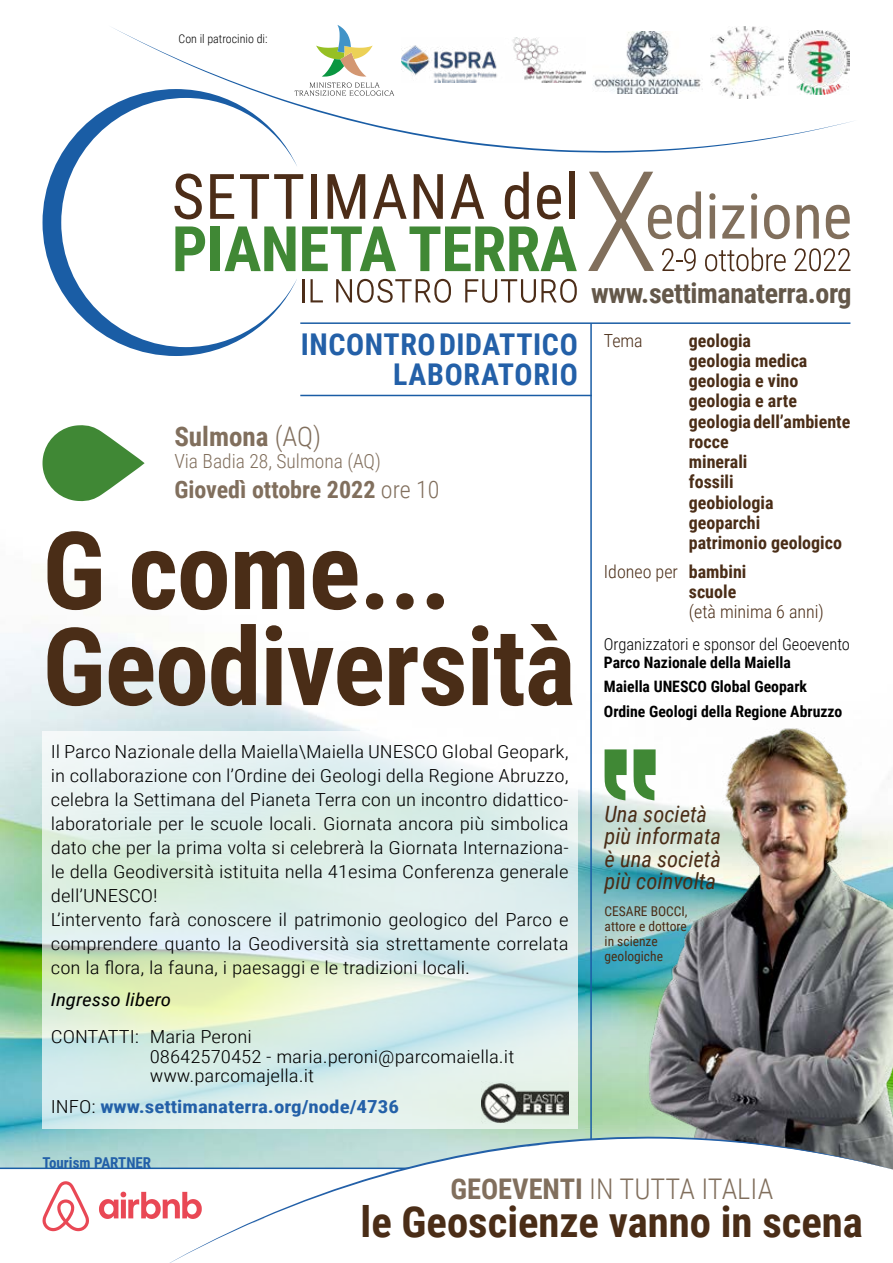
<style>
.page{position:relative;width:893px;height:1263px;background:#fff}
.page>*{position:absolute;margin:0;border:0;box-sizing:border-box;transform-origin:0 0}
.t1{font:700 108px/96px "Roboto Condensed";letter-spacing:-.01em;color:#4a2d17}
.t2{font:700 42.75px "Roboto Condensed";color:#4a2d17}
.t3{font:700 30px/30px "Roboto Condensed";letter-spacing:.02em;color:#2360a8;text-align:right}
.t4{font:300 28.5px "Roboto Condensed";color:#816f5d}
.t5{font:700 28.05px "Roboto Condensed";letter-spacing:-.015em;color:#64584a}
.t6{font:700 27px "Roboto Condensed";color:#816f5d}
.t7{font:700 24px "Roboto Condensed";color:#816f5d}
.t8{font:italic 22.5px/22.5px "Roboto Condensed";color:#4a2d17}
.t9{font:300 19.5px "Roboto Condensed";color:#816f5d}
.t10{font:300 18px/24px "Roboto Condensed";color:#000;scale:1.16 1}
.t11{font:700 18px/20.2px "Roboto Condensed";color:#4a2d17}
.t12{font:700 18px "Roboto Condensed";color:#2360a8;scale:1.16 1}
.t13{font:300 18px "Roboto Condensed";color:#4a2d17}
.t14{font:italic 18px "Roboto Condensed";color:#000;scale:1.16 1}
.t15{font:300 16.5px "Roboto Condensed";color:#000}
.t16{font:700 15.75px/24.5px "Roboto Condensed";color:#000}
.t17{font:700 15px "Roboto Condensed";color:#2360a8}
.t18{font:13.5px/15px "Roboto Condensed";color:#4a2d17}
.t19{font:300 12px "Roboto Condensed";color:#000}
.s1{font-weight:300}
.s2{font-weight:300;color:#000}
.s3{font-weight:700}
</style>
<div class="page">
<img style="left:0;top:501px;width:635px;height:666px">
<hr style="left:0;top:1167px;width:758px;height:2px;background:#1a5da5">
<svg style="left:297px;top:174px;width:6px;height:5px"></svg>
<div style="left:311px;top:174px;width:6px;height:45px;background:#4c2d18"></div>
<svg style="left:328px;top:174px;width:37px;height:45px"></svg>
<svg style="left:373px;top:174px;width:34px;height:45px"></svg>
<svg style="left:414px;top:174px;width:29px;height:45px"></svg>
<svg style="left:451px;top:174px;width:33px;height:45px"></svg>
<svg style="left:505px;top:172px;width:24px;height:47px"></svg>
<svg style="left:537px;top:185px;width:24px;height:34px"></svg>
<div style="left:569px;top:172px;width:5px;height:47px;background:#4c2d18"></div>
<svg style="left:302px;top:226px;width:94px;height:45px"></svg>
<svg style="left:409px;top:226px;width:168px;height:45px"></svg>
<hr style="left:302px;top:279px;width:2px;height:23px;background:#4c2d18">
<svg style="left:311px;top:279px;width:12px;height:23px"></svg>
<svg style="left:336px;top:279px;width:115px;height:24px"></svg>
<svg style="left:465px;top:279px;width:112px;height:24px"></svg>
<svg style="left:43px;top:153px;width:254px;height:203px"></svg>
<svg style="left:588px;top:172px;width:262px;height:99px"></svg>
<svg style="left:99px;top:1192px;width:48px;height:27px"></svg>
<svg style="left:43px;top:1181px;width:46px;height:50px"></svg>
<svg style="left:43px;top:731px;width:535px;height:398px;background:#ddeee7"></svg>
<img style="left:635px;top:728px;width:258px;height:409px">
<hr style="left:590px;top:323px;width:2px;height:816px;background:#1a5da5">
<hr style="left:300px;top:322px;width:550px;height:2px;background:#1a5da5">
<svg style="left:43px;top:425px;width:102px;height:76px"></svg>
<svg style="left:605px;top:749px;width:51px;height:51px"></svg>
<img style="left:481px;top:1081px;width:88px;height:43px">
<hr style="left:300px;top:395px;width:292px;height:1px;background:#1a5da5">
<svg style="left:62px;top:107px;width:47px;height:46px"></svg>
<svg style="left:109px;top:27px;width:744px;height:126px"></svg>
<svg style="left:159px;top:1137px;width:734px;height:126px"></svg>
<svg style="left:295px;top:25px;width:99px;height:71px"></svg>
<img style="left:593px;top:32px;width:110px;height:61px">
<img style="left:789px;top:31px;width:60px;height:63px">
<img style="left:710px;top:26px;width:73px;height:73px">
<img style="left:401px;top:38px;width:185px;height:45px">
<p class="t19" style="left:179px;top:30px;width:90px">Con il patrocinio di:</p>
<h3 class="t3" style="left:301px;top:328px;width:278px">INCONTRO DIDATTICO<br>LABORATORIO</h3>
<h3 class="t6" style="left:174px;top:417px;width:148px">Sulmona <span class="s1">(AQ)</span></h3>
<p class="t9" style="left:174px;top:447px;width:208px">Via Badia 28, Sulmona (AQ)</p>
<h3 class="t7" style="left:174px;top:473px;width:267px">Giovedì ottobre 2022 <span class="s1">ore 10</span></h3>
<h1 class="t1" style="left:43px;top:519px;width:535px">G come...<br>Geodiversità</h1>
<p class="t10" style="left:51px;top:739px;width:448px">Il Parco Nazionale della Maiella\Maiella UNESCO Global Geopark, in collaborazione con l’Ordine dei Geologi della Regione Abruzzo, celebra la Settimana del Pianeta Terra con un incontro didattico&shy;laboratoriale per le scuole locali. Giornata ancora più simbolica dato che per la prima volta si celebrerà la Giornata Internaziona&shy;le della Geodiversità istituita nella 41esima Conferenza generale dell’UNESCO!<br>L’intervento farà conoscere il patrimonio geologico del Parco e comprendere quanto la Geodiversità sia strettamente correlata con la flora, la fauna, i paesaggi e le tradizioni locali.</p>
<p class="t14" style="left:51px;top:987px;width:105px">Ingresso libero</p>
<p class="t10" style="left:150px;top:1027px;width:316px;line-height:19.5px;text-indent:-99px">CONTATTI: Maria Peroni<br>08642570452 - maria.peroni@parcomaiella.it www.parcomajella.it</p>
<p class="t12" style="left:51px;top:1093px;width:302px"><span class="s2">INFO:</span> www.settimanaterra.org/node/4736</p>
<h3 class="t5" style="left:591px;top:273px;width:262px">www.settimanaterra.org</h3>
<p class="t13" style="left:604px;top:328px;width:40px">Tema</p>
<p class="t11" style="left:689px;top:329px;width:163px">geologia<br>geologia medica geologia e vino geologia e arte geologia dell’ambiente rocce<br>minerali<br>fossili<br>geobiologia<br>geoparchi<br>patrimonio geologico</p>
<p class="t11" style="left:689px;top:561px;width:59px;text-indent:-85px"><span class="s1">Idoneo per</span> bambini scuole</p>
<p class="t13" style="left:689px;top:599px;width:137px">(età minima 6 anni)</p>
<p class="t15" style="left:604px;top:632px;width:248px">Organizzatori e sponsor del Geoevento</p>
<p class="t16" style="left:604px;top:649px;width:240px">Parco Nazionale della Maiella<br>Maiella UNESCO Global Geopark<br>Ordine Geologi della Regione Abruzzo</p>
<p class="t8" style="left:605px;top:801px;width:118px">Una società più informata è una società più coinvolta</p>
<p class="t18" style="left:605px;top:903px;width:84px">CESARE BOCCI, attore e dottore in scienze geologiche</p>
<p class="t17" style="left:43px;top:1152px;width:110px">Tourism PARTNER</p>
<h3 class="t4" style="left:450px;top:1169px;width:324px"><span class="s3">GEOEVENTI</span> IN TUTTA ITALIA</h3>
<h2 class="t2" style="left:361px;top:1192px;width:504px">le Geoscienze vanno in scena</h2>
</div>
